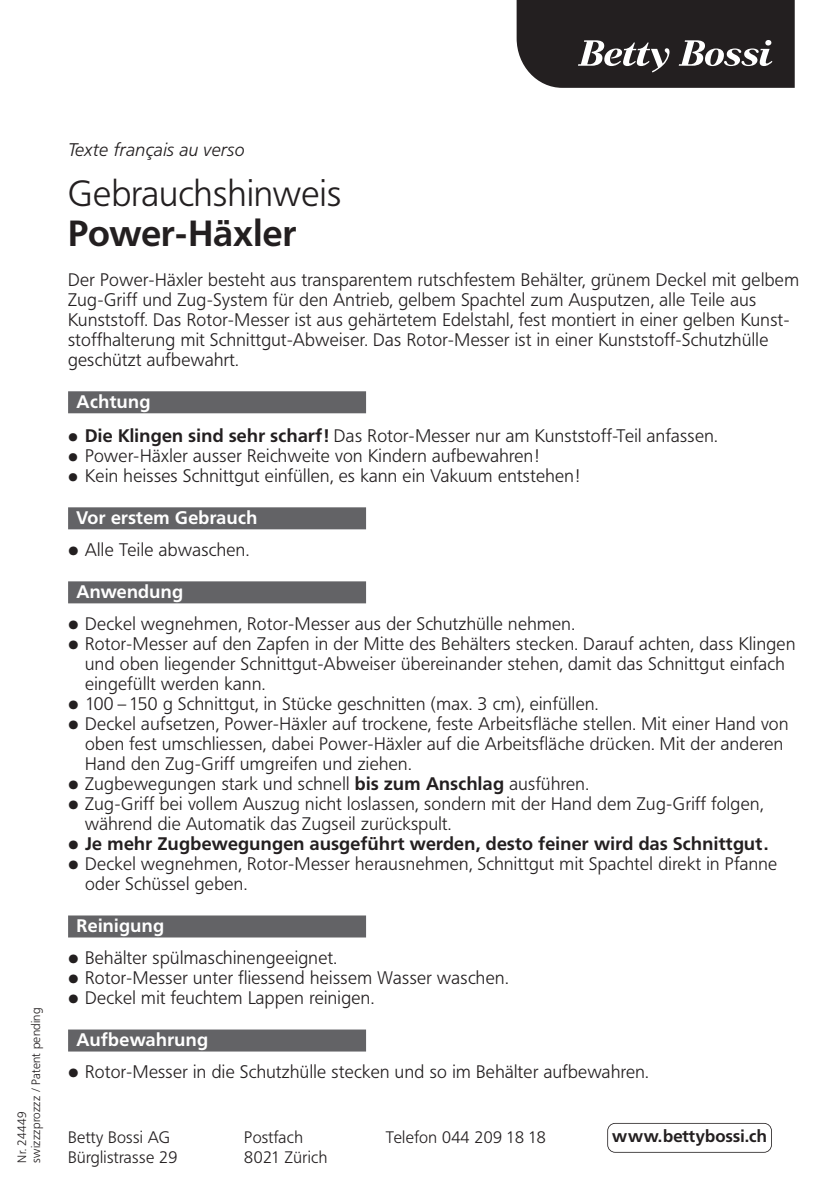
<style>
.page{position:relative;width:840px;height:1191px;background:#fff}
.page>*{position:absolute;margin:0;border:0;box-sizing:border-box;transform-origin:0 0}
.t1{font:36px "Frutiger BB Light";letter-spacing:.01em;color:#231f20}
.t2{font:36px "Frutiger BB Bold";letter-spacing:.01em;color:#231f20}
.t3{font:18px/20px "Frutiger BB Light";letter-spacing:.02em;color:#231f20}
.t4{font:18px "Frutiger BB Bold";letter-spacing:.02em;color:#231f20}
.t5{font:18px "Frutiger BB Bold";letter-spacing:.02em;color:#fff}
.t6{font:italic 18px "Frutiger BB Light";letter-spacing:.02em;color:#231f20}
.t7{font:16.8px "Frutiger BB Bold";letter-spacing:.01em;color:#231f20}
.t8{font:16.4px "Frutiger BB Light";letter-spacing:.02em;color:#231f20}
.t9{font:12px/14px "Frutiger BB Light";letter-spacing:.02em;color:#231f20}
.s1{font-size:14px}
.s2{font-family:"Frutiger BB Bold"}
.s3{font-size:15px}
.s4{font-family:"Frutiger BB Light";font-size:15px}
</style>
<div class="page">
<div style="left:607px;top:1123px;width:164px;height:29px;border:2px solid #231f20;border-radius:8px"></div>
<svg style="left:516px;top:0;width:278px;height:88px"></svg>
<div style="left:68px;top:391px;width:298px;height:22px;background:#636366"></div>
<div style="left:68px;top:507px;width:298px;height:22px;background:#636366"></div>
<div style="left:68px;top:581px;width:298px;height:22px;background:#636366"></div>
<div style="left:68px;top:915px;width:298px;height:22px;background:#636366"></div>
<div style="left:68px;top:1029px;width:298px;height:22px;background:#636366"></div>
<p class="t9" style="left:15px;top:1162px;width:157px;rotate:-90deg">Nr. 24449<br>swizzzprozzz / Patent pending</p>
<p class="t6" style="left:68px;top:139px;width:178px">Texte français au verso</p>
<h1 class="t1" style="left:68px;top:173px;width:274px">Gebrauchshinweis</h1>
<h1 class="t2" style="left:68px;top:213px;width:229px">Power-Häxler</h1>
<p class="t3" style="left:68px;top:269px;width:732px">Der Power-Häxler besteht aus transparentem rutschfestem Behälter, grünem Deckel mit gelbem Zug-Griff und Zug-System für den Antrieb, gelbem Spachtel zum Ausputzen, alle Teile aus Kunststoff. Das Rotor-Messer ist aus gehärtetem Edelstahl, fest montiert in einer gelben Kunst&shy;stoffhalterung mit Schnittgut-Abweiser. Das Rotor-Messer ist in einer Kunststoff-Schutzhülle geschützt aufbewahrt.</p>
<p class="t5" style="left:77px;top:391px;width:75px">Achtung</p>
<p class="t3" style="left:68px;top:425px;width:650px"><span class="s1">‹</span> <span class="s2">Die Klingen sind sehr scharf!</span> Das Rotor-Messer nur am Kunststoff-Teil anfassen. <span class="s1">‹</span> Power-Häxler ausser Reichweite von Kindern aufbewahren!<br><span class="s1">‹</span> Kein heisses Schnittgut einfüllen, es kann ein Vakuum entstehen!</p>
<p class="t5" style="left:77px;top:507px;width:182px">Vor erstem Gebrauch</p>
<p class="t3" style="left:68px;top:539px;width:182px"><span class="s3">‹</span> Alle Teile abwaschen.</p>
<p class="t5" style="left:77px;top:581px;width:108px">Anwendung</p>
<p class="t3" style="left:68px;top:613px;width:508px"><span class="s3">‹</span> Deckel wegnehmen, Rotor-Messer aus der Schutzhülle nehmen.</p>
<p class="t3" style="left:68px;top:633px;width:728px"><span class="s3">‹</span> Rotor-Messer auf den Zapfen in der Mitte des Behälters stecken. Darauf achten, dass Klingen</p>
<p class="t3" style="left:85px;top:653px;width:700px">und oben liegender Schnittgut-Abweiser übereinander stehen, damit das Schnittgut einfach</p>
<p class="t3" style="left:85px;top:673px;width:181px">eingefüllt werden kann.</p>
<p class="t3" style="left:68px;top:693px;width:531px"><span class="s3">‹</span> 100 –150 g Schnittgut, in Stücke geschnitten (max. 3 cm), einfüllen.</p>
<p class="t3" style="left:68px;top:713px;width:721px"><span class="s3">‹</span> Deckel aufsetzen, Power-Häxler auf trockene, feste Arbeitsfläche stellen. Mit einer Hand von</p>
<p class="t3" style="left:85px;top:733px;width:699px">oben fest umschliessen, dabei Power-Häxler auf die Arbeitsfläche drücken. Mit der anderen</p>
<p class="t3" style="left:85px;top:753px;width:327px">Hand den Zug-Griff umgreifen und ziehen.</p>
<p class="t3" style="left:68px;top:773px;width:521px"><span class="s3">‹</span> Zugbewegungen stark und schnell <span class="s2">bis zum Anschlag</span> ausführen.</p>
<p class="t3" style="left:68px;top:793px;width:696px"><span class="s3">‹</span> Zug-Griff bei vollem Auszug nicht loslassen, sondern mit der Hand dem Zug-Griff folgen,</p>
<p class="t3" style="left:85px;top:813px;width:367px">während die Automatik das Zugseil zurückspult.</p>
<p class="t4" style="left:68px;top:833px;width:701px"><span class="s4">‹</span> Je mehr Zugbewegungen ausgeführt werden, desto feiner wird das Schnittgut.</p>
<p class="t3" style="left:85px;top:853px;width:693px;text-indent:-17px"><span class="s3">‹</span> Deckel wegnehmen, Rotor-Messer herausnehmen, Schnittgut mit Spachtel direkt in Pfanne oder Schüssel geben.</p>
<p class="t5" style="left:77px;top:915px;width:89px">Reinigung</p>
<p class="t3" style="left:68px;top:947px;width:441px"><span class="s3">‹</span> Behälter spülmaschinengeeignet.<br><span class="s3">‹</span> Rotor-Messer unter fliessend heissem Wasser waschen. <span class="s3">‹</span> Deckel mit feuchtem Lappen reinigen.</p>
<p class="t5" style="left:77px;top:1029px;width:133px">Aufbewahrung</p>
<p class="t3" style="left:68px;top:1061px;width:581px"><span class="s3">‹</span> Rotor-Messer in die Schutzhülle stecken und so im Behälter aufbewahren.</p>
<p class="t8" style="left:68px;top:1128px;width:103px">Betty Bossi AG</p>
<p class="t8" style="left:244px;top:1128px;width:60px">Postfach</p>
<p class="t8" style="left:386px;top:1128px;width:161px">Telefon 044 209 18 18</p>
<p class="t8" style="left:68px;top:1148px;width:111px">Bürglistrasse 29</p>
<p class="t8" style="left:244px;top:1148px;width:85px">8021 Zürich</p>
<p class="t7" style="left:612px;top:1127px;width:156px">www.bettybossi.ch</p>
</div>
